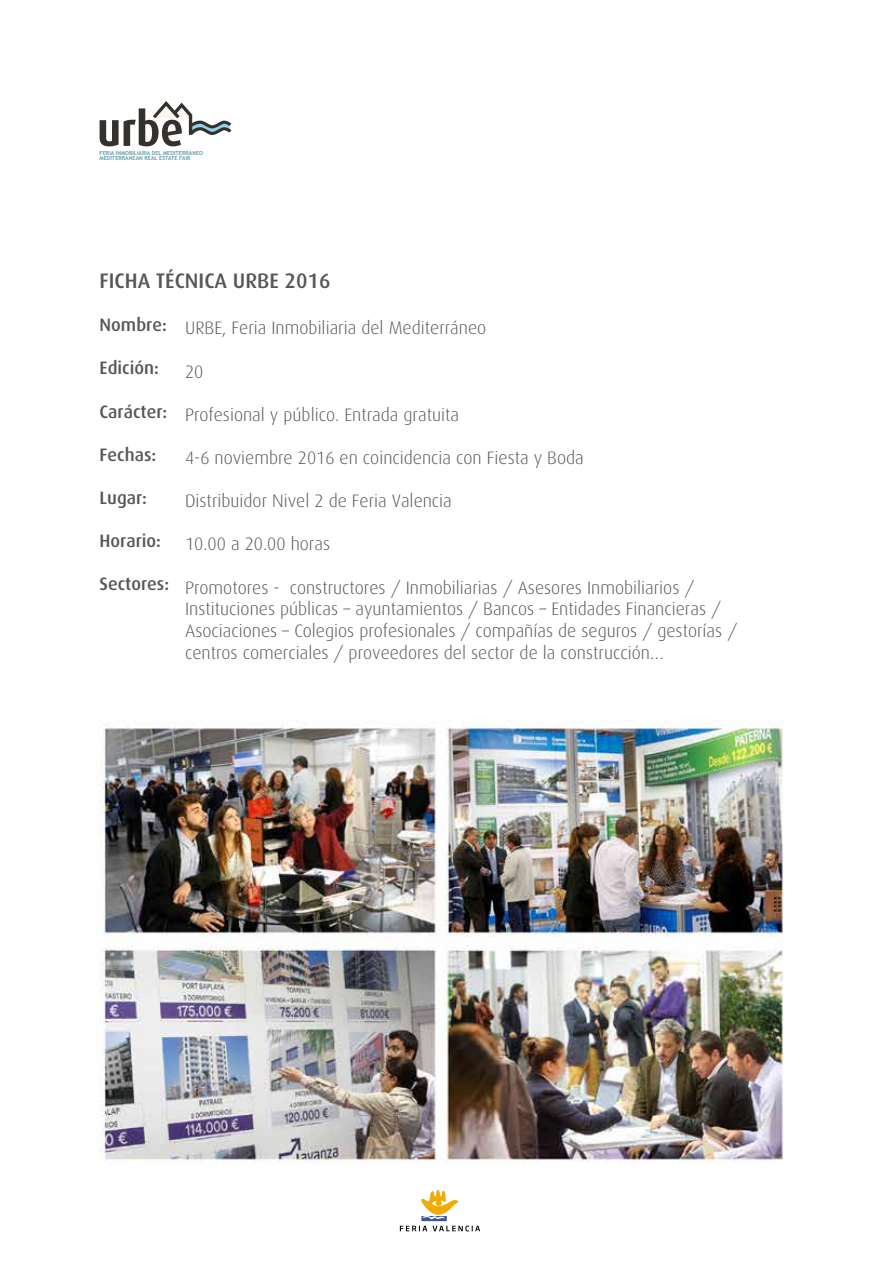
<style>
.page{position:relative;width:893px;height:1263px;background:#fff}
.page>*{position:absolute;margin:0;border:0;box-sizing:border-box;transform-origin:0 0}
.t1{font:500 21px "Dax";color:#575756}
.t2{font:300 18px/21.6px "Dax";color:#575756}
.t3{font:500 18px "Dax";color:#575756}
.t4{font:700 5.55px "Trebuchet MS";color:#639ba7}
</style>
<div class="page">
<svg style="left:100px;top:101px;width:131px;height:45px"></svg>
<svg style="left:400px;top:1189px;width:80px;height:42px"></svg>
<img style="left:97px;top:720px;width:687px;height:444px">
<p class="t4" style="left:100px;top:149px;width:105px">FERIA INMOBILIARIA DEL MEDITERRÁNEO</p>
<p class="t4" style="left:100px;top:155px;width:93px">MEDITERRANEAN REAL ESTATE FAIR</p>
<p class="t1" style="left:100px;top:269px;width:232px">FICHA TÉCNICA URBE 2016</p>
<p class="t3" style="left:100px;top:315px;width:69px">Nombre:</p>
<p class="t3" style="left:100px;top:358px;width:61px">Edición:</p>
<p class="t3" style="left:100px;top:401px;width:69px">Carácter:</p>
<p class="t3" style="left:100px;top:444px;width:58px">Fechas:</p>
<p class="t3" style="left:100px;top:488px;width:49px">Lugar:</p>
<p class="t3" style="left:100px;top:531px;width:63px">Horario:</p>
<p class="t3" style="left:100px;top:574px;width:71px">Sectores:</p>
<p class="t2" style="left:185px;top:318px;width:303px">URBE, Feria Inmobiliaria del Mediterráneo</p>
<p class="t2" style="left:185px;top:361px;width:20px">20</p>
<p class="t2" style="left:185px;top:404px;width:275px">Profesional y público. Entrada gratuita</p>
<p class="t2" style="left:185px;top:447px;width:400px">4-6 noviembre 2016 en coincidencia con Fiesta y Boda</p>
<p class="t2" style="left:185px;top:490px;width:268px">Distribuidor Nivel 2 de Feria Valencia</p>
<p class="t2" style="left:185px;top:534px;width:146px">10.00 a 20.00 horas</p>
<p class="t2" style="left:185px;top:577px;width:554px">Promotores - constructores / Inmobiliarias / Asesores Inmobiliarios / Instituciones públicas – ayuntamientos / Bancos – Entidades Financieras / Asociaciones – Colegios profesionales / compañías de seguros / gestorías / centros comerciales / proveedores del sector de la construcción…</p>
</div>
